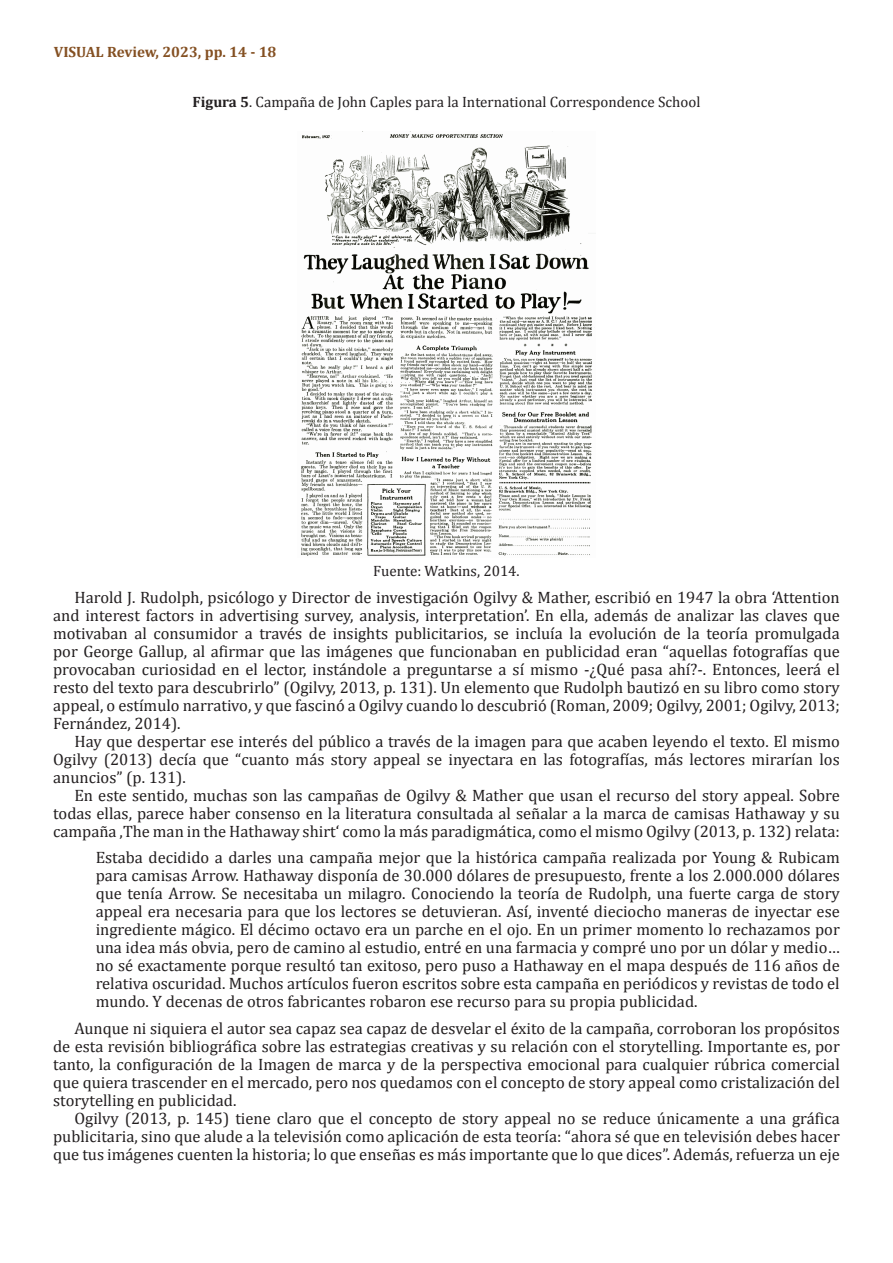
<style>
.page{position:relative;width:893px;height:1263px;background:#fff}
.page>*{position:absolute;margin:0;border:0;box-sizing:border-box;transform-origin:0 0}
.Parrafos-siguientes{font:16.5px/18px "Cambria";color:#231f20;text-align:justify}
.Citas{font:16.5px/18px "Cambria";color:#231f20;text-align:justify}
.Fuente-Tablas{font:15px "Cambria";color:#231f20}
.t1{font:700 15px "Cambria";color:#845022}
.s1{font-weight:700}
</style>
<div class="page">
<img style="left:301px;top:134px;width:291px;height:422px">
<p class="t1" style="left:54px;top:41px;width:224px">VISUAL Review, 2023, pp. 14 - 18</p>
<p class="Fuente-Tablas" style="left:193px;top:93px;width:509px"><span class="s1">Figura 5</span>. Campaña de John Caples para la International Correspondence School</p>
<p class="Fuente-Tablas" style="left:373px;top:562px;width:148px">Fuente: Watkins, 2014.</p>
<p class="Parrafos-siguientes" style="left:53px;top:588px;width:788px;text-indent:21px">Harold J. Rudolph, psicólogo y Director de investigación Ogilvy &amp; Mather, escribió en 1947 la obra ‘Attention and interest factors in advertising survey, analysis, interpretation’. En ella, además de analizar las claves que motivaban al consumidor a través de insights publicitarios, se incluía la evolución de la teoría promulgada por George Gallup, al afirmar que las imágenes que funcionaban en publicidad eran “aquellas fotografías que provocaban curiosidad en el lector, instándole a preguntarse a sí mismo -¿Qué pasa ahí?-. Entonces, leerá el resto del texto para descubrirlo” (Ogilvy, 2013, p. 131). Un elemento que Rudolph bautizó en su libro como story appeal, o estímulo narrativo, y que fascinó a Ogilvy cuando lo descubrió (Roman, 2009; Ogilvy, 2001; Ogilvy, 2013; Fernández, 2014).</p>
<p class="Parrafos-siguientes" style="left:53px;top:732px;width:788px;text-indent:21px">Hay que despertar ese interés del público a través de la imagen para que acaben leyendo el texto. El mismo Ogilvy (2013) decía que “cuanto más story appeal se inyectara en las fotografías, más lectores mirarían los anuncios” (p. 131).</p>
<p class="Parrafos-siguientes" style="left:53px;top:786px;width:788px;text-indent:21px">En este sentido, muchas son las campañas de Ogilvy &amp; Mather que usan el recurso del story appeal. Sobre todas ellas, parece haber consenso en la literatura consultada al señalar a la marca de camisas Hathaway y su campaña ‚The man in the Hathaway shirt‘ como la más paradigmática, como el mismo Ogilvy (2013, p. 132) relata:</p>
<p class="Citas" style="left:96px;top:849px;width:746px">Estaba decidido a darles una campaña mejor que la histórica campaña realizada por Young &amp; Rubicam para camisas Arrow. Hathaway disponía de 30.000 dólares de presupuesto, frente a los 2.000.000 dólares que tenía Arrow. Se necesitaba un milagro. Conociendo la teoría de Rudolph, una fuerte carga de story appeal era necesaria para que los lectores se detuvieran. Así, inventé dieciocho maneras de inyectar ese ingrediente mágico. El décimo octavo era un parche en el ojo. En un primer momento lo rechazamos por una idea más obvia, pero de camino al estudio, entré en una farmacia y compré uno por un dólar y medio… no sé exactamente porque resultó tan exitoso, pero puso a Hathaway en el mapa después de 116 años de relativa oscuridad. Muchos artículos fueron escritos sobre esta campaña en periódicos y revistas de todo el mundo. Y decenas de otros fabricantes robaron ese recurso para su propia publicidad.</p>
<p class="Parrafos-siguientes" style="left:53px;top:1019px;width:788px;text-indent:21px">Aunque ni siquiera el autor sea capaz sea capaz de desvelar el éxito de la campaña, corroboran los propósitos de esta revisión bibliográfica sobre las estrategias creativas y su relación con el storytelling. Importante es, por tanto, la configuración de la Imagen de marca y de la perspectiva emocional para cualquier rúbrica comercial que quiera trascender en el mercado, pero nos quedamos con el concepto de story appeal como cristalización del storytelling en publicidad.</p>
<p class="Parrafos-siguientes" style="left:53px;top:1109px;width:788px;text-indent:21px">Ogilvy (2013, p. 145) tiene claro que el concepto de story appeal no se reduce únicamente a una gráfica publicitaria, sino que alude a la televisión como aplicación de esta teoría: “ahora sé que en televisión debes hacer que tus imágenes cuenten la historia; lo que enseñas es más importante que lo que dices”. Además, refuerza un eje</p>
</div>
